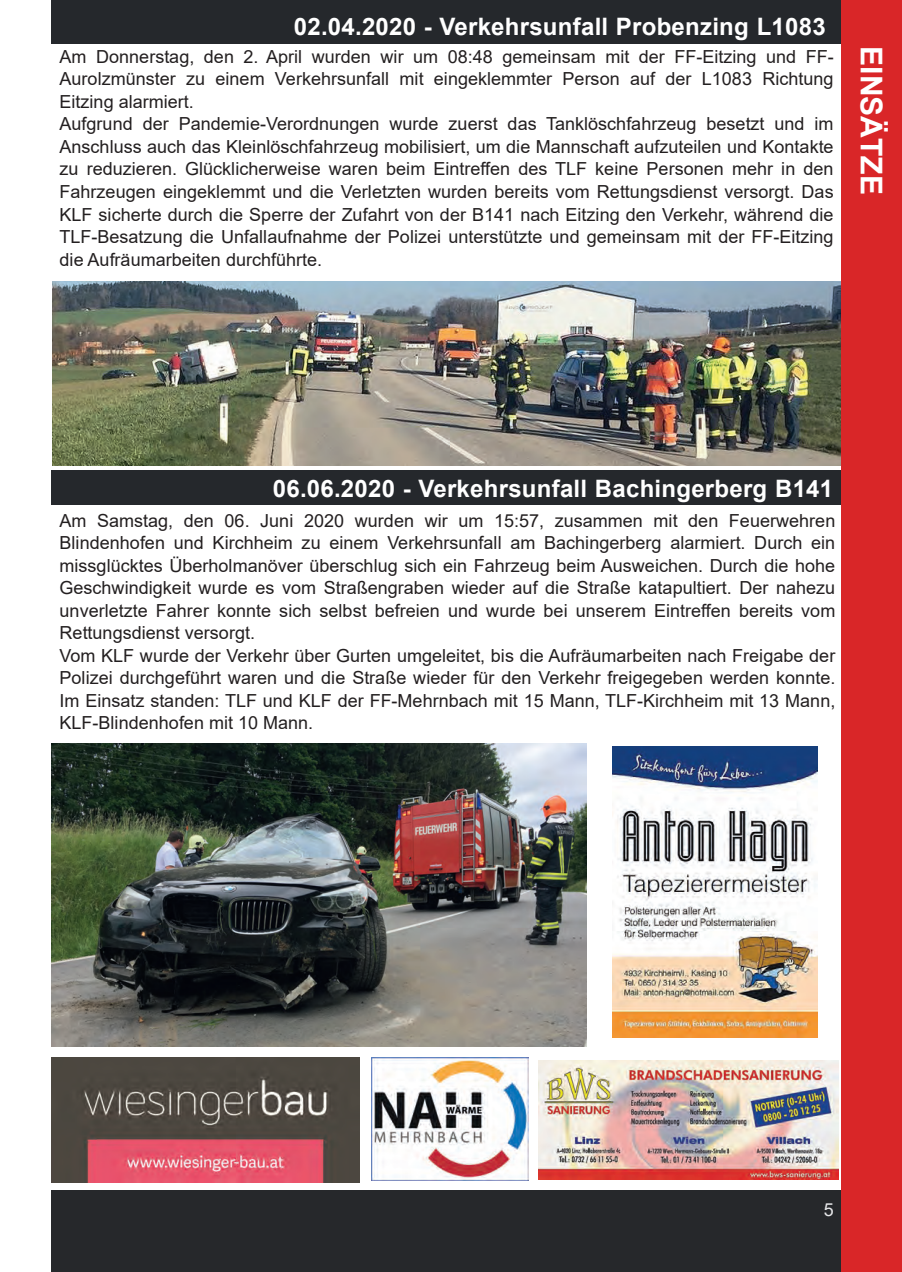
<style>
.page{position:relative;width:902px;height:1272px;background:#fff}
.page>*{position:absolute;margin:0;border:0;box-sizing:border-box;transform-origin:0 0}
.t1{font:700 30px "Arial";color:#fff}
.t2{font:700 24px "Arial";letter-spacing:.01em;color:#fff}
.t3{font:18px/22.5px "Arial";color:#231f20}
.t4{font:18px "Arial";color:#e6e7e9}
</style>
<div class="page">
<div style="left:51px;top:1190px;width:791px;height:81px;background:#26282b"></div>
<div style="left:51px;top:0;width:791px;height:44px;background:#25282c"></div>
<img style="left:51px;top:743px;width:535px;height:303px">
<img style="left:539px;top:1060px;width:299px;height:119px">
<img style="left:612px;top:746px;width:205px;height:291px">
<img style="left:372px;top:1057px;width:157px;height:123px">
<img style="left:52px;top:281px;width:789px;height:184px">
<div style="left:51px;top:470px;width:790px;height:35px;background:#25282c"></div>
<div style="left:841px;top:0;width:60px;height:1271px;background:#d92628"></div>
<img style="left:52px;top:1057px;width:308px;height:124px">
<h2 class="t2" style="left:294px;top:13px;width:533px">02.04.2020 - Verkehrsunfall Probenzing L1083</h2>
<p class="t3" style="left:60px;top:45px;width:775px">Am Donnerstag, den 2. April wurden wir um 08:48 gemeinsam mit der FF-Eitzing und FF-Aurolzmünster zu einem Verkehrsunfall mit eingeklemmter Person auf der L1083 Richtung Eitzing alarmiert.<br>Aufgrund der Pandemie-Verordnungen wurde zuerst das Tanklöschfahrzeug besetzt und im Anschluss auch das Kleinlöschfahrzeug mobilisiert, um die Mannschaft aufzuteilen und Kontakte zu reduzieren. Glücklicherweise waren beim Eintreffen des TLF keine Personen mehr in den Fahrzeugen eingeklemmt und die Verletzten wurden bereits vom Rettungsdienst versorgt. Das KLF sicherte durch die Sperre der Zufahrt von der B141 nach Eitzing den Verkehr, während die TLF-Besatzung die Unfallaufnahme der Polizei unterstützte und gemeinsam mit der FF-Eitzing die Aufräumarbeiten durchführte.</p>
<h1 class="t1" style="left:887px;top:46px;width:150px;rotate:90deg">EINSÄTZE</h1>
<h2 class="t2" style="left:273px;top:475px;width:562px">06.06.2020 - Verkehrsunfall Bachingerberg B141</h2>
<p class="t3" style="left:60px;top:509px;width:777px">Am Samstag, den 06. Juni 2020 wurden wir um 15:57, zusammen mit den Feuerwehren Blindenhofen und Kirchheim zu einem Verkehrsunfall am Bachingerberg alarmiert. Durch ein missglücktes Überholmanöver überschlug sich ein Fahrzeug beim Ausweichen. Durch die hohe Geschwindigkeit wurde es vom Straßengraben wieder auf die Straße katapultiert. Der nahezu unverletzte Fahrer konnte sich selbst befreien und wurde bei unserem Eintreffen bereits vom Rettungsdienst versorgt.<br>Vom KLF wurde der Verkehr über Gurten umgeleitet, bis die Aufräumarbeiten nach Freigabe der Polizei durchgeführt waren und die Straße wieder für den Verkehr freigegeben werden konnte.<br>Im Einsatz standen: TLF und KLF der FF-Mehrnbach mit 15 Mann, TLF-Kirchheim mit 13 Mann, KLF-Blindenhofen mit 10 Mann.</p>
<p class="t4" style="left:823px;top:1199px;width:12px">5</p>
</div>
